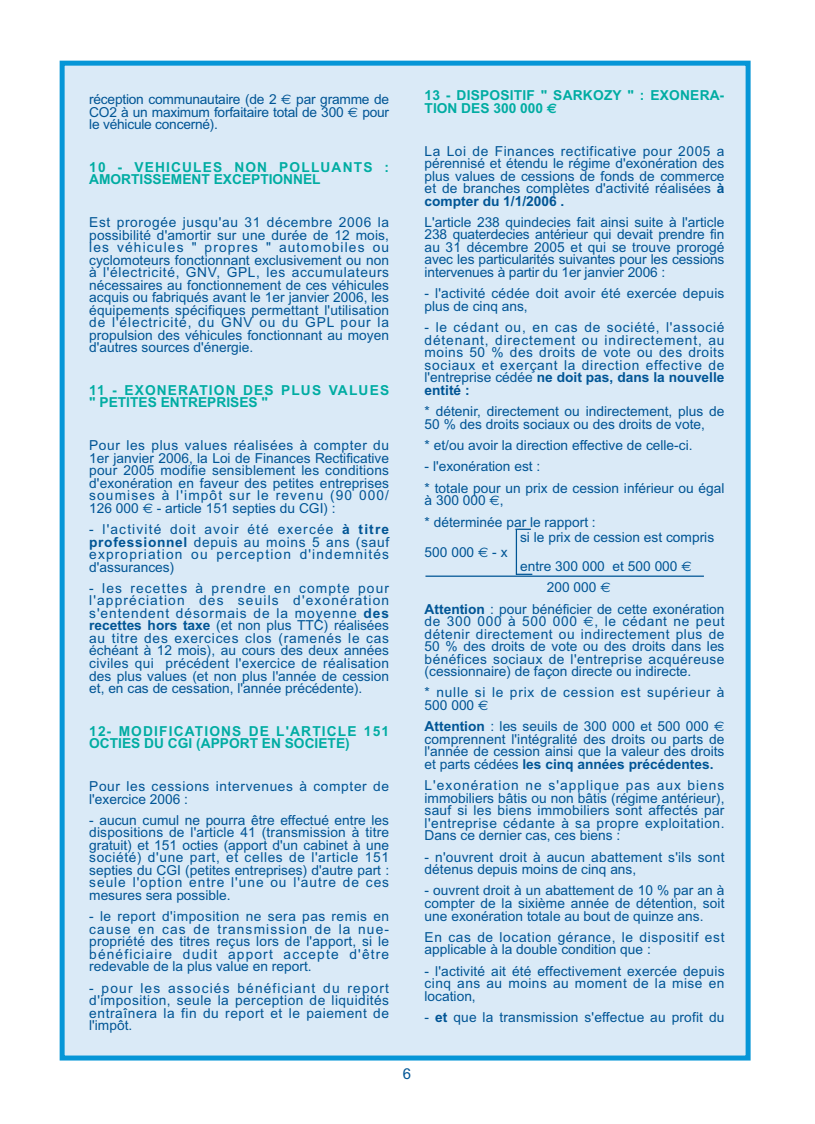
<style>
.page{position:relative;width:815px;height:1124px;background:#fff}
.page>*{position:absolute;margin:0;border:0;box-sizing:border-box;transform-origin:0 0}
.t1{font:15px "Arial";color:#005595}
.t2{font:13.75px/12.5px "Arial";color:#005595;text-align:justify}
.t3{font:700 13.75px/12.5px "Arial";letter-spacing:.015em;color:#00aca2}
.t4{font:13.75px/12.5px "Arial";letter-spacing:.045em;color:#005595}
.t5{font:13.75px/12.5px "Arial";letter-spacing:.02em;color:#005595}
.t6{font:700 13.75px/12.5px "Arial";letter-spacing:.045em;color:#00aca2}
.t7{font:13.75px/12.5px "Arial";letter-spacing:.055em;color:#005595}
.s1{font-family:"Euro Sans"}
.s2{font-weight:700}
</style>
<div class="page">
<div style="left:62px;top:63px;width:686px;height:994px;background:#daeaf7"></div>
<div style="left:60px;top:61px;width:691px;height:999px;border:5px solid #0696d7"></div>
<hr style="left:425px;top:575px;width:279px;height:1px;background:#005595">
<hr style="left:516px;top:529px;width:1px;height:45px;background:#005595">
<svg style="left:515px;top:528px;width:16px;height:2px"></svg>
<svg style="left:516px;top:573px;width:16px;height:2px"></svg>
<p class="t2" style="left:89px;top:94px;width:301px">réception communautaire (de 2 <span class="s1">€</span> par gramme de CO2 à un maximum forfaitaire total de 300 <span class="s1">€</span> pour le véhicule concerné).</p>
<p class="t3" style="left:89px;top:162px;width:301px">10 - VEHICULES NON POLLUANTS :<br>AMORTISSEMENT EXCEPTIONNEL</p>
<p class="t2" style="left:89px;top:217px;width:301px">Est prorogée jusqu'au 31 décembre 2006 la possibilité d'amortir sur une durée de 12 mois, les véhicules " propres " automobiles ou cyclomoteurs fonctionnant exclusivement ou non à l'électricité, GNV, GPL, les accumulateurs nécessaires au fonctionnement de ces véhicules acquis ou fabriqués avant le 1er janvier 2006, les équipements spécifiques permettant l'utilisation de l'électricité, du GNV ou du GPL pour la propulsion des véhicules fonctionnant au moyen d'autres sources d'énergie.</p>
<p class="t3" style="left:89px;top:385px;width:301px">11 - EXONERATION DES PLUS VALUES " PETITES ENTREPRISES "</p>
<p class="t2" style="left:89px;top:440px;width:301px">Pour les plus values réalisées à compter du 1er janvier 2006, la Loi de Finances Rectificative pour 2005 modifie sensiblement les conditions d'exonération en faveur des petites entreprises soumises à l'impôt sur le revenu (90 000/ 126 000 <span class="s1">€</span> - article 151 septies du CGI) :</p>
<p class="t2" style="left:89px;top:524px;width:301px">- l'activité doit avoir été exercée <span class="s2">à titre professionnel</span> depuis au moins 5 ans (sauf expropriation ou perception d'indemnités d'assurances)</p>
<p class="t2" style="left:89px;top:583px;width:301px">- les recettes à prendre en compte pour l'appréciation des seuils d'exonération s'entendent désormais de la moyenne <span class="s2">des recettes hors taxe</span> (et non plus TTC) réalisées au titre des exercices clos (ramenés le cas échéant à 12 mois), au cours des deux années civiles qui précédent l'exercice de réalisation des plus values (et non plus l'année de cession et, en cas de cessation, l'année précédente).</p>
<p class="t6" style="left:89px;top:726px;width:301px">12- MODIFICATIONS DE L'ARTICLE 151<br>OCTIES DU CGI (APPORT EN SOCIETE)</p>
<p class="t4" style="left:89px;top:781px;width:301px">Pour les cessions intervenues à compter de l'exercice 2006 :</p>
<p class="t2" style="left:89px;top:815px;width:301px">- aucun cumul ne pourra être effectué entre les dispositions de l'article 41 (transmission à titre gratuit) et 151 octies (apport d'un cabinet à une société) d'une part, et celles de l'article 151 septies du CGI (petites entreprises) d'autre part : seule l'option entre l'une ou l'autre de ces mesures sera possible.</p>
<p class="t2" style="left:89px;top:911px;width:301px">- le report d'imposition ne sera pas remis en cause en cas de transmission de la nue&shy;propriété des titres reçus lors de l'apport, si le bénéficiaire dudit apport accepte d'être redevable de la plus value en report.</p>
<p class="t2" style="left:89px;top:982px;width:301px">- pour les associés bénéficiant du report d'imposition, seule la perception de liquidités entraînera la fin du report et le paiement de l'impôt.</p>
<p class="t3" style="left:425px;top:90px;width:301px">13 - DISPOSITIF " SARKOZY " : EXONERA-<br>TION DES 300 000 <span class="s1">€</span></p>
<p class="t2" style="left:425px;top:146px;width:301px">La Loi de Finances rectificative pour 2005 a pérennisé et étendu le régime d'exonération des plus values de cessions de fonds de commerce et de branches complètes d'activité réalisées <span class="s2">à compter du 1/1/2006 .</span></p>
<p class="t2" style="left:425px;top:217px;width:301px">L'article 238 quindecies fait ainsi suite à l'article 238 quaterdecies antérieur qui devait prendre fin au 31 décembre 2005 et qui se trouve prorogé avec les particularités suivantes pour les cessions intervenues à partir du 1er janvier 2006 :</p>
<p class="t2" style="left:425px;top:288px;width:301px">- l'activité cédée doit avoir été exercée depuis plus de cinq ans,</p>
<p class="t2" style="left:425px;top:322px;width:301px">- le cédant ou, en cas de société, l'associé détenant, directement ou indirectement, au moins 50 % des droits de vote ou des droits sociaux et exerçant la direction effective de l'entreprise cédée <span class="s2">ne doit pas, dans la nouvelle entité :</span></p>
<p class="t2" style="left:425px;top:406px;width:301px">* détenir, directement ou indirectement, plus de<br>50 % des droits sociaux ou des droits de vote,</p>
<p class="t2" style="left:425px;top:440px;width:269px">* et/ou avoir la direction effective de celle-ci.</p>
<p class="t2" style="left:425px;top:457px;width:301px;line-height:21.4px">- l'exonération est :<br>* totale pour un prix de cession inférieur ou égal</p>
<p class="t2" style="left:425px;top:491px;width:173px;line-height:21.4px">à 300 000 <span class="s1">€</span>,<br>* déterminée par le rapport :</p>
<p class="t2" style="left:520px;top:532px;width:196px">si le prix de cession est compris</p>
<p class="t2" style="left:425px;top:547px;width:84px">500 000 <span class="s1">€</span> - x</p>
<p class="t2" style="left:520px;top:561px;width:173px">entre 300 000 et 500 000 <span class="s1">€</span></p>
<p class="t2" style="left:547px;top:582px;width:65px">200 000 <span class="s1">€</span></p>
<p class="t2" style="left:425px;top:603px;width:301px"><span class="s2">Attention</span> : pour bénéficier de cette exonération</p>
<p class="t2" style="left:425px;top:616px;width:301px">de 300 000 à 500 000 <span class="s1">€</span>, le cédant ne peut détenir directement ou indirectement plus de 50 % des droits de vote ou des droits dans les bénéfices sociaux de l'entreprise acquéreuse (cessionnaire) de façon directe ou indirecte.</p>
<p class="t7" style="left:425px;top:687px;width:301px">* nulle si le prix de cession est supérieur à<br>500 000 <span class="s1">€</span></p>
<p class="t2" style="left:425px;top:721px;width:301px"><span class="s2">Attention</span> : les seuils de 300 000 et 500 000 <span class="s1">€ </span>comprennent l'intégralité des droits ou parts de l'année de cession ainsi que la valeur des droits et parts cédées <span class="s2">les cinq années précédentes.</span></p>
<p class="t2" style="left:425px;top:780px;width:301px">L'exonération ne s'applique pas aux biens immobiliers bâtis ou non bâtis (régime antérieur), sauf si les biens immobiliers sont affectés par l'entreprise cédante à sa propre exploitation.<br>Dans ce dernier cas, ces biens :</p>
<p class="t5" style="left:425px;top:851px;width:301px">- n'ouvrent droit à aucun abattement s'ils sont détenus depuis moins de cinq ans,</p>
<p class="t2" style="left:425px;top:885px;width:301px">- ouvrent droit à un abattement de 10 % par an à compter de la sixième année de détention, soit une exonération totale au bout de quinze ans.</p>
<p class="t4" style="left:425px;top:932px;width:301px">En cas de location gérance, le dispositif est applicable à la double condition que :</p>
<p class="t2" style="left:425px;top:965px;width:301px">- l'activité ait été effectivement exercée depuis cinq ans au moins au moment de la mise en location,</p>
<p class="t2" style="left:425px;top:1012px;width:301px">- <span class="s2">et</span> que la transmission s'effectue au profit du</p>
<p class="t1" style="left:403px;top:1068px;width:10px">6</p>
</div>
